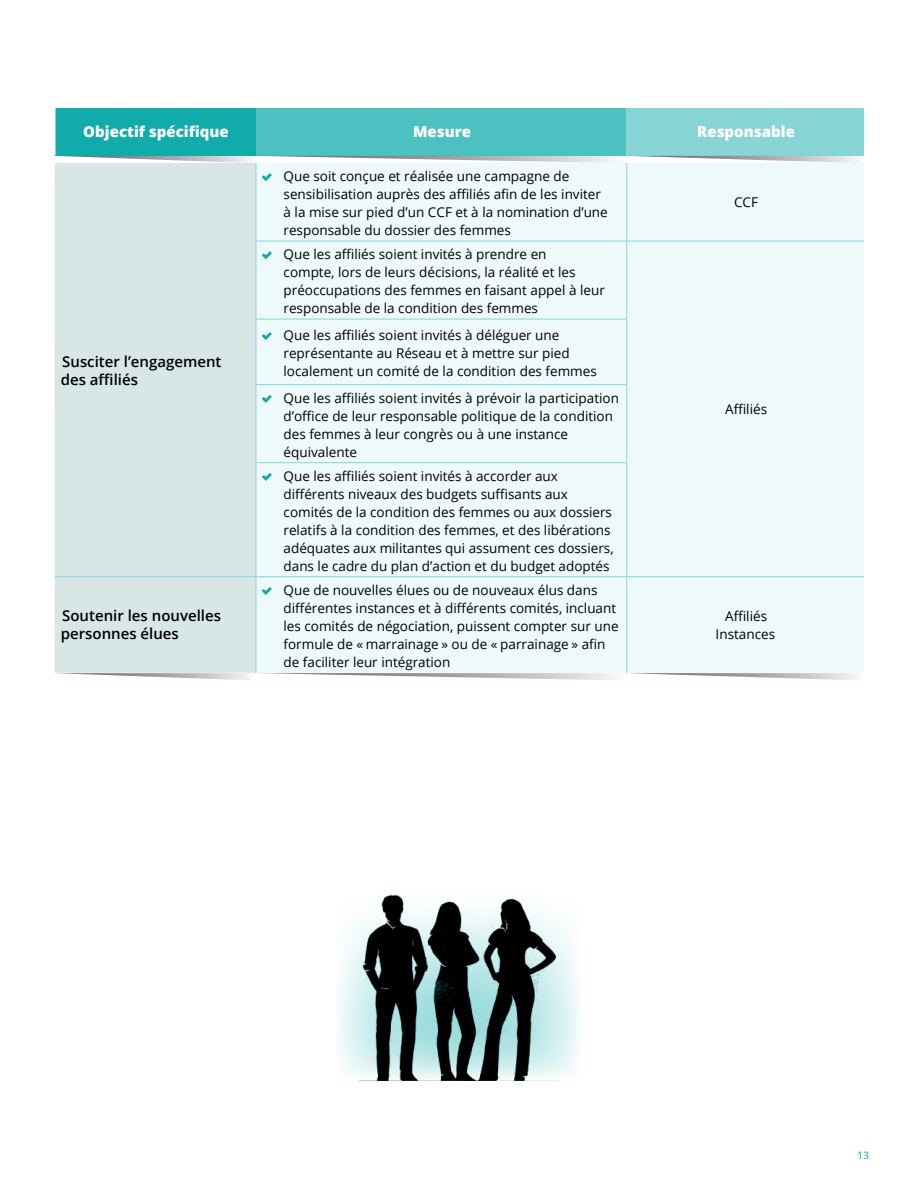
<style>
.page{position:relative;width:918px;height:1188px;background:#fff}
.page>*{position:absolute;margin:0;border:0;box-sizing:border-box;transform-origin:0 0}
.t1{font:600 15px/18px "Open Sans";color:#000}
.t2{font:800 15px "Open Sans";color:#fff}
.t3{font:13.5px/18px "Open Sans";color:#000}
.t4{font:600 10.5px "Open Sans";color:#41bcbd}
</style>
<div class="page">
<div style="left:55px;top:108px;width:201px;height:47px;background:#12abac"></div>
<div style="left:256px;top:108px;width:371px;height:47px;background:#4dc0c1"></div>
<div style="left:627px;top:108px;width:237px;height:47px;background:#88d5d6"></div>
<div style="left:55px;top:163px;width:201px;height:510px;background:#d9e6e6"></div>
<div style="left:257px;top:163px;width:607px;height:510px;background:#eef9f9"></div>
<hr style="left:54px;top:108px;width:2px;height:47px;background:#fff">
<hr style="left:256px;top:163px;width:1px;height:78px;background:#88d5d6">
<hr style="left:626px;top:163px;width:1px;height:78px;background:#88d5d6">
<hr style="left:256px;top:241px;width:1px;height:78px;background:#88d5d6">
<hr style="left:626px;top:241px;width:1px;height:78px;background:#88d5d6">
<hr style="left:256px;top:319px;width:1px;height:66px;background:#88d5d6">
<hr style="left:626px;top:319px;width:1px;height:66px;background:#88d5d6">
<hr style="left:256px;top:385px;width:1px;height:78px;background:#88d5d6">
<hr style="left:626px;top:385px;width:1px;height:78px;background:#88d5d6">
<hr style="left:256px;top:463px;width:1px;height:113px;background:#88d5d6">
<hr style="left:626px;top:463px;width:1px;height:113px;background:#88d5d6">
<hr style="left:55px;top:576px;width:201px;height:1px;background:#88d5d6">
<hr style="left:256px;top:576px;width:371px;height:1px;background:#88d5d6">
<hr style="left:256px;top:577px;width:1px;height:96px;background:#88d5d6">
<hr style="left:627px;top:576px;width:237px;height:1px;background:#88d5d6">
<hr style="left:626px;top:577px;width:1px;height:96px;background:#88d5d6">
<hr style="left:256px;top:241px;width:371px;height:1px;background:#88d5d6">
<hr style="left:256px;top:319px;width:370px;height:1px;background:#88d5d6">
<hr style="left:256px;top:384px;width:370px;height:1px;background:#88d5d6">
<hr style="left:256px;top:462px;width:370px;height:1px;background:#88d5d6">
<hr style="left:627px;top:241px;width:237px;height:1px;background:#88d5d6">
<svg style="left:61px;top:156px;width:797px;height:7px"></svg>
<svg style="left:262px;top:173px;width:10px;height:8px"></svg>
<svg style="left:262px;top:251px;width:10px;height:8px"></svg>
<svg style="left:262px;top:332px;width:10px;height:8px"></svg>
<svg style="left:262px;top:395px;width:10px;height:8px"></svg>
<svg style="left:262px;top:473px;width:10px;height:8px"></svg>
<svg style="left:262px;top:587px;width:10px;height:8px"></svg>
<svg style="left:57px;top:673px;width:800px;height:7px"></svg>
<svg style="left:340px;top:927px;width:239px;height:149px;fill:#edf8f8"></svg>
<img style="left:359px;top:894px;width:200px;height:186px">
<p class="t2" style="left:83px;top:121px;width:147px">Objectif spécifique</p>
<p class="t2" style="left:413px;top:121px;width:60px">Mesure</p>
<p class="t2" style="left:697px;top:121px;width:99px">Responsable</p>
<p class="t1" style="left:61px;top:352px;width:162px">Susciter l’engagement des affiliés</p>
<p class="t1" style="left:61px;top:607px;width:162px">Soutenir les nouvelles personnes élues</p>
<p class="t3" style="left:284px;top:167px;width:326px">Que soit conçue et réalisée une campagne de sensibilisation auprès des affiliés afin de les inviter à la mise sur pied d’un CCF et à la nomination d’une responsable du dossier des femmes</p>
<p class="t3" style="left:284px;top:245px;width:323px">Que les affiliés soient invités à prendre en<br>compte, lors de leurs décisions, la réalité et les préoccupations des femmes en faisant appel à leur responsable de la condition des femmes</p>
<p class="t3" style="left:284px;top:326px;width:315px">Que les affiliés soient invités à déléguer une représentante au Réseau et à mettre sur pied localement un comité de la condition des femmes</p>
<p class="t3" style="left:284px;top:388px;width:337px">Que les affiliés soient invités à prévoir la participation d’office de leur responsable politique de la condition des femmes à leur congrès ou à une instance équivalente</p>
<p class="t3" style="left:284px;top:466px;width:332px">Que les affiliés soient invités à accorder aux différents niveaux des budgets suffisants aux comités de la condition des femmes ou aux dossiers relatifs à la condition des femmes, et des libérations adéquates aux militantes qui assument ces dossiers, dans le cadre du plan d’action et du budget adoptés</p>
<p class="t3" style="left:284px;top:581px;width:337px">Que de nouvelles élues ou de nouveaux élus dans différentes instances et à différents comités, incluant les comités de négociation, puissent compter sur une formule de « marrainage » ou de « parrainage » afin de faciliter leur intégration</p>
<p class="t3" style="left:734px;top:193px;width:26px">CCF</p>
<p class="t3" style="left:725px;top:400px;width:43px">Affiliés</p>
<p class="t3" style="left:716px;top:607px;width:61px;text-align:center">Affiliés<br>Instances</p>
<p class="t4" style="left:857px;top:1148px;width:13px">13</p>
</div>
